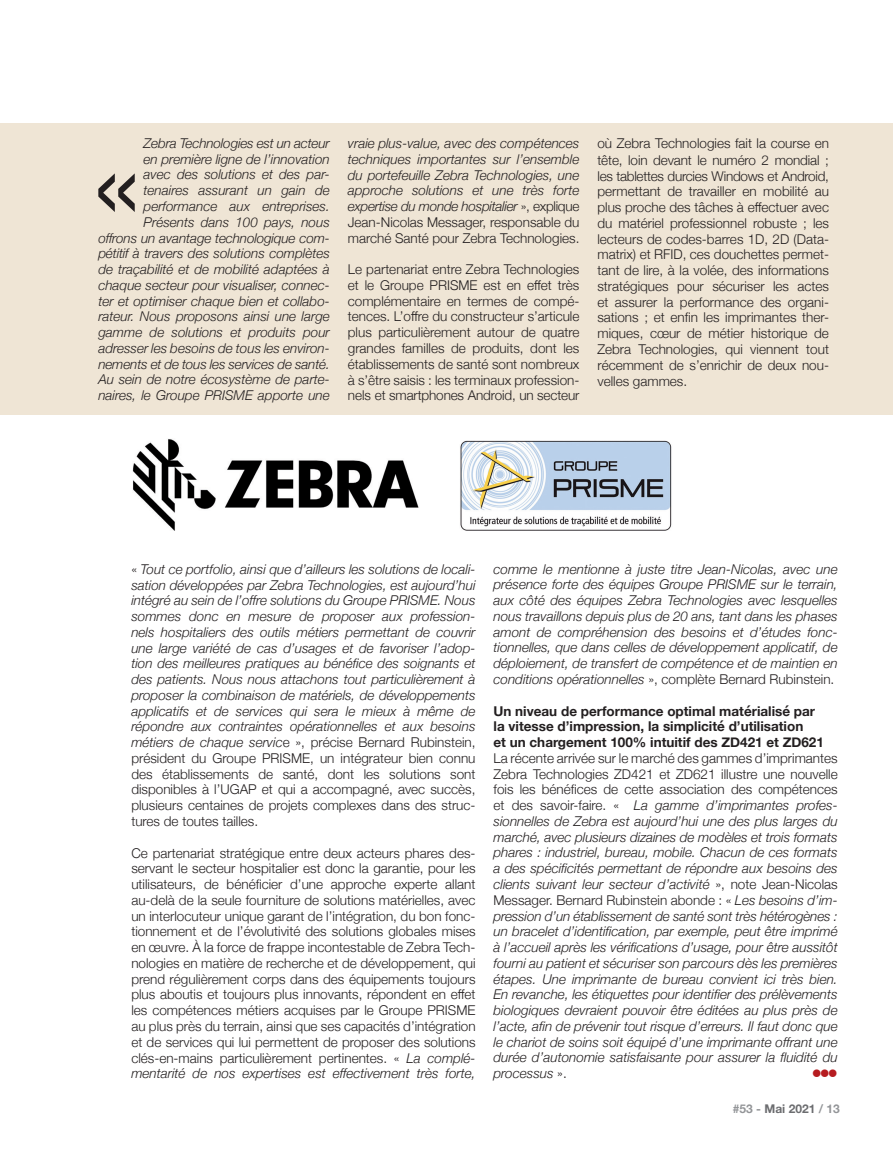
<style>
.page{position:relative;width:893px;height:1149px;background:#fff}
.page>*{position:absolute;margin:0;border:0;box-sizing:border-box;transform-origin:0 0}
.t1{font:300 123.75px "Helvetica Neue";color:#231f20}
.t2{font:italic 300 13.5px/15.8px "Helvetica Neue";color:#231f20;text-align:justify}
.t3{font:300 13.5px/15.8px "Helvetica Neue";color:#231f20;text-align:justify}
.t4{font:700 13.5px/15.8px "Helvetica Neue";color:#231f20}
.t5{font:700 12px "Helvetica Neue";color:#939598}
.s1{font-style:normal}
.s2{font-style:italic}
.s3{color:#6c6d70}
</style>
<div class="page">
<div style="left:0;top:123px;width:893px;height:292px;background:#efe5d5"></div>
<img style="left:460px;top:440px;width:212px;height:90px">
<img style="left:133px;top:439px;width:286px;height:91px">
<p class="t2" style="left:98px;top:134px;width:233px;text-align:right">Zebra Technologies est un acteur<br>en première ligne de l’innovation<br>avec des solutions et des par&shy;tenaires assurant un gain de performance aux entreprises.<br>Présents dans 100 pays, nous<br>offrons un avantage technologique com&shy;pétitif à travers des solutions complètes de traçabilité et de mobilité adaptées à chaque secteur pour visualiser, connec&shy;ter et optimiser chaque bien et collabo&shy;rateur. Nous proposons ainsi une large gamme de solutions et produits pour adresser les besoins de tous les environ&shy;nements et de tous les services de santé.<br>Au sein de notre écosystème de parte&shy;naires, le Groupe PRISME apporte une</p>
<p class="t2" style="left:348px;top:134px;width:233px">vraie plus-value, avec des compétences techniques importantes sur l’ensemble du portefeuille Zebra Technologies, une approche solutions et une très forte expertise du monde hospitalier <span class="s1">», explique Jean-Nicolas Messager, responsable du marché Santé pour Zebra Technologies.</span></p>
<h1 class="t1" style="left:91px;top:83px;width:54px">«</h1>
<p class="t3" style="left:348px;top:260px;width:233px">Le partenariat entre Zebra Technologies et le Groupe PRISME est en effet très complémentaire en termes de compé&shy;tences. L’offre du constructeur s’articule plus particulièrement autour de quatre grandes familles de produits, dont les établissements de santé sont nombreux à s’être saisis : les terminaux profession&shy;nels et smartphones Android, un secteur</p>
<p class="t3" style="left:597px;top:135px;width:233px">où Zebra Technologies fait la course en tête, loin devant le numéro 2 mondial ; les tablettes durcies Windows et Android, permettant de travailler en mobilité au plus proche des tâches à effectuer avec du matériel professionnel robuste ; les lecteurs de codes-barres 1D, 2D (Data&shy;matrix) et RFID, ces douchettes permet&shy;tant de lire, à la volée, des informations stratégiques pour sécuriser les actes et assurer la performance des organi&shy;sations ; et enfin les imprimantes ther&shy;miques, cœur de métier historique de Zebra Technologies, qui viennent tout récemment de s’enrichir de deux nou&shy;velles gammes.</p>
<p class="t2" style="left:131px;top:560px;width:346px"><span class="s1">«</span> Tout ce portfolio, ainsi que d’ailleurs les solutions de locali&shy;sation développées par Zebra Technologies, est aujourd’hui intégré au sein de l’offre solutions du Groupe PRISME. Nous sommes donc en mesure de proposer aux profession&shy;nels hospitaliers des outils métiers permettant de couvrir une large variété de cas d’usages et de favoriser l’adop&shy;tion des meilleures pratiques au bénéfice des soignants et des patients. Nous nous attachons tout particulièrement à proposer la combinaison de matériels, de développements applicatifs et de services qui sera le mieux à même de répondre aux contraintes opérationnelles et aux besoins métiers de chaque servic<span class="s1">e », précise Bernard Rubinstein, président du Groupe PRISME, un intégrateur bien connu des établissements de santé, dont les solutions sont disponibles à l’UGAP et qui a accompagné, avec succès, plusieurs centaines de projets complexes dans des struc&shy;tures de toutes tailles.</span></p>
<p class="t3" style="left:131px;top:843px;width:346px">Ce partenariat stratégique entre deux acteurs phares des&shy;servant le secteur hospitalier est donc la garantie, pour les utilisateurs, de bénéficier d’une approche experte allant au-delà de la seule fourniture de solutions matérielles, avec un interlocuteur unique garant de l’intégration, du bon fonc&shy;tionnement et de l’évolutivité des solutions globales mises en œuvre. À la force de frappe incontestable de Zebra Tech&shy;nologies en matière de recherche et de développement, qui prend régulièrement corps dans des équipements toujours plus aboutis et toujours plus innovants, répondent en effet les compétences métiers acquises par le Groupe PRISME au plus près du terrain, ainsi que ses capacités d’intégration et de services qui lui permettent de proposer des solutions clés-en-mains particulièrement pertinentes. « <span class="s2">La complé&shy;mentarité de nos expertises est effectivement très forte,</span></p>
<p class="t2" style="left:494px;top:560px;width:346px">comme le mentionne à juste titre Jean-Nicolas, avec une présence forte des équipes Groupe PRISME sur le terrain, aux côté des équipes Zebra Technologies avec lesquelles nous travaillons depuis plus de 20 ans, tant dans les phases amont de compréhension des besoins et d’études fonc&shy;tionnelles, que dans celles de développement applicatif, de déploiement, de transfert de compétence et de maintien en conditions opérationnelles <span class="s1">», complète Bernard Rubinstein.</span></p>
<p class="t4" style="left:494px;top:703px;width:332px">Un niveau de performance optimal matérialisé par la vitesse d’impression, la simplicité d’utilisation<br>et un chargement 100% intuitif des ZD421 et ZD621</p>
<p class="t2" style="left:494px;top:749px;width:346px"><span class="s1">La récente arrivée sur le marché des gammes d’imprimantes Zebra Technologies ZD421 et ZD621 illustre une nouvelle fois les bénéfices de cette association des compétences et des savoir-faire. «</span> La gamme d’imprimantes profes&shy;sionnelles de Zebra est aujourd’hui une des plus larges du marché, avec plusieurs dizaines de modèles et trois formats phares : industriel, bureau, mobile. Chacun de ces formats a des spécificités permettant de répondre aux besoins des clients suivant leur secteur d’activité <span class="s1">», note Jean-Nicolas Messager. Bernard Rubinstein abonde : «</span> Les besoins d’im&shy;pression d’un établissement de santé sont très hétérogènes : un bracelet d’identification, par exemple, peut être imprimé à l’accueil après les vérifications d’usage, pour être aussitôt fourni au patient et sécuriser son parcours dès les premières étapes. Une imprimante de bureau convient ici très bien.<br>En revanche, les étiquettes pour identifier des prélèvements biologiques devraient pouvoir être éditées au plus près de l’acte, afin de prévenir tout risque d’erreurs. Il faut donc que le chariot de soins soit équipé d’une imprimante offrant une durée d’autonomie satisfaisante pour assurer la fluidité du processus <span class="s1">».</span></p>
<p class="t5" style="left:733px;top:1098px;width:108px">#53 - <span class="s3">Mai 2021</span> / 13</p>
</div>
